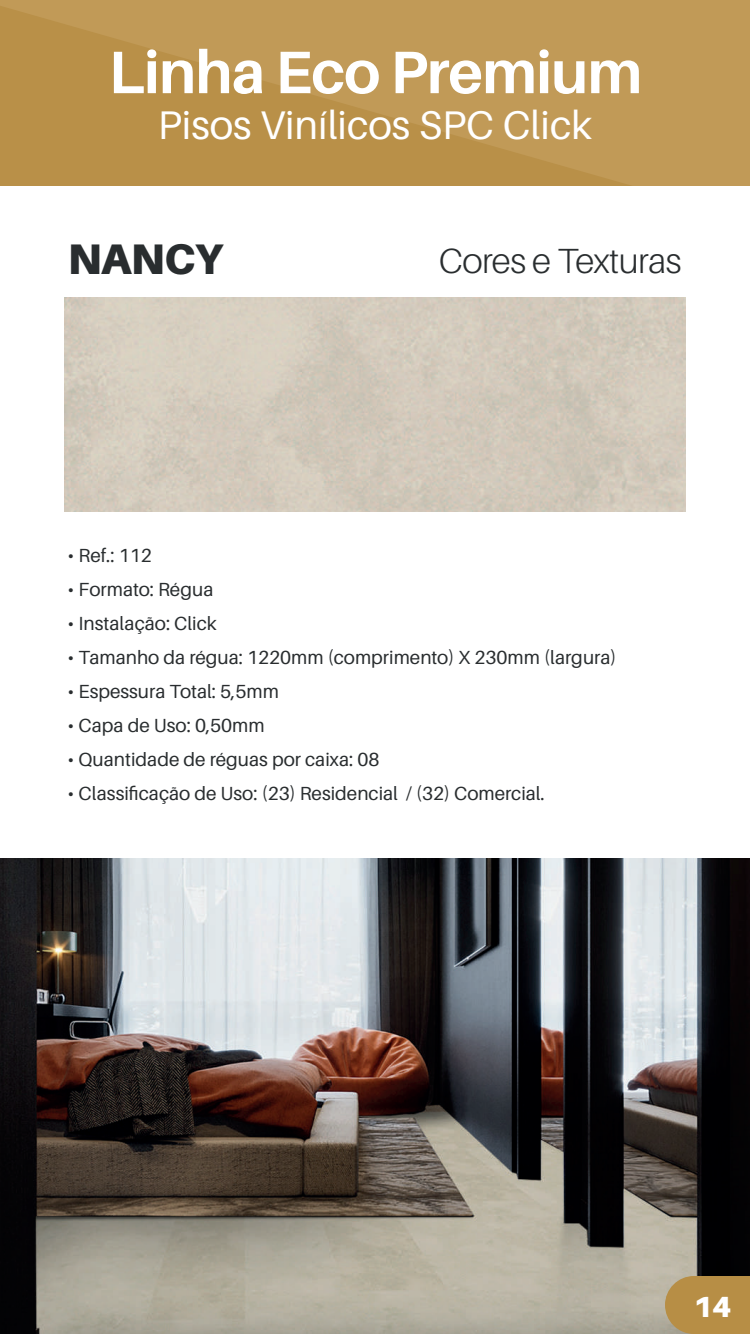
<style>
.page{position:relative;width:750px;height:1334px;background:#fff}
.page>*{position:absolute;margin:0;border:0;box-sizing:border-box;transform-origin:0 0}
.t1{font:700 60px "Aileron";letter-spacing:-.015em;color:#fff}
.t2{font:900 42.8px "Aileron";letter-spacing:-.015em;color:#292d2f}
.t3{font:40px "Aileron";color:#fff}
.t4{font:300 35px "Aileron";letter-spacing:-.015em;color:#292d2f}
.t5{font:900 29.2px "Aileron";color:#fff}
.t6{font:19px "Aileron";color:#292d2f}
</style>
<div class="page">
<img style="left:0;top:858px;width:750px;height:476px">
<svg style="left:0;top:0;width:750px;height:186px;fill:#c19a57"></svg>
<svg style="left:665px;top:1276px;width:85px;height:58px"></svg>
<h1 class="t1" style="left:109px;top:39px;width:535px">Linha Eco Premium</h1>
<h3 class="t3" style="left:158px;top:103px;width:436px">Pisos Vinílicos SPC Click</h3>
<h2 class="t2" style="left:68px;top:234px;width:157px">NANCY</h2>
<h3 class="t4" style="left:439px;top:242px;width:244px">Cores e Texturas</h3>
<p class="t6" style="left:68px;top:545px;width:86px">• Ref.: 112</p>
<p class="t6" style="left:68px;top:579px;width:147px">• Formato: Régua</p>
<p class="t6" style="left:68px;top:613px;width:151px">• Instalação: Click</p>
<p class="t6" style="left:68px;top:647px;width:551px">• Tamanho da régua: 1220mm (comprimento) X 230mm (largura)</p>
<p class="t6" style="left:68px;top:681px;width:213px">• Espessura Total: 5,5mm</p>
<p class="t6" style="left:68px;top:715px;width:199px">• Capa de Uso: 0,50mm</p>
<p class="t6" style="left:68px;top:749px;width:313px">• Quantidade de réguas por caixa: 08</p>
<p class="t6" style="left:68px;top:783px;width:479px">• Classificação de Uso: (23) Residencial / (32) Comercial.</p>
<h3 class="t5" style="left:693px;top:1289px;width:40px">14</h3>
</div>
